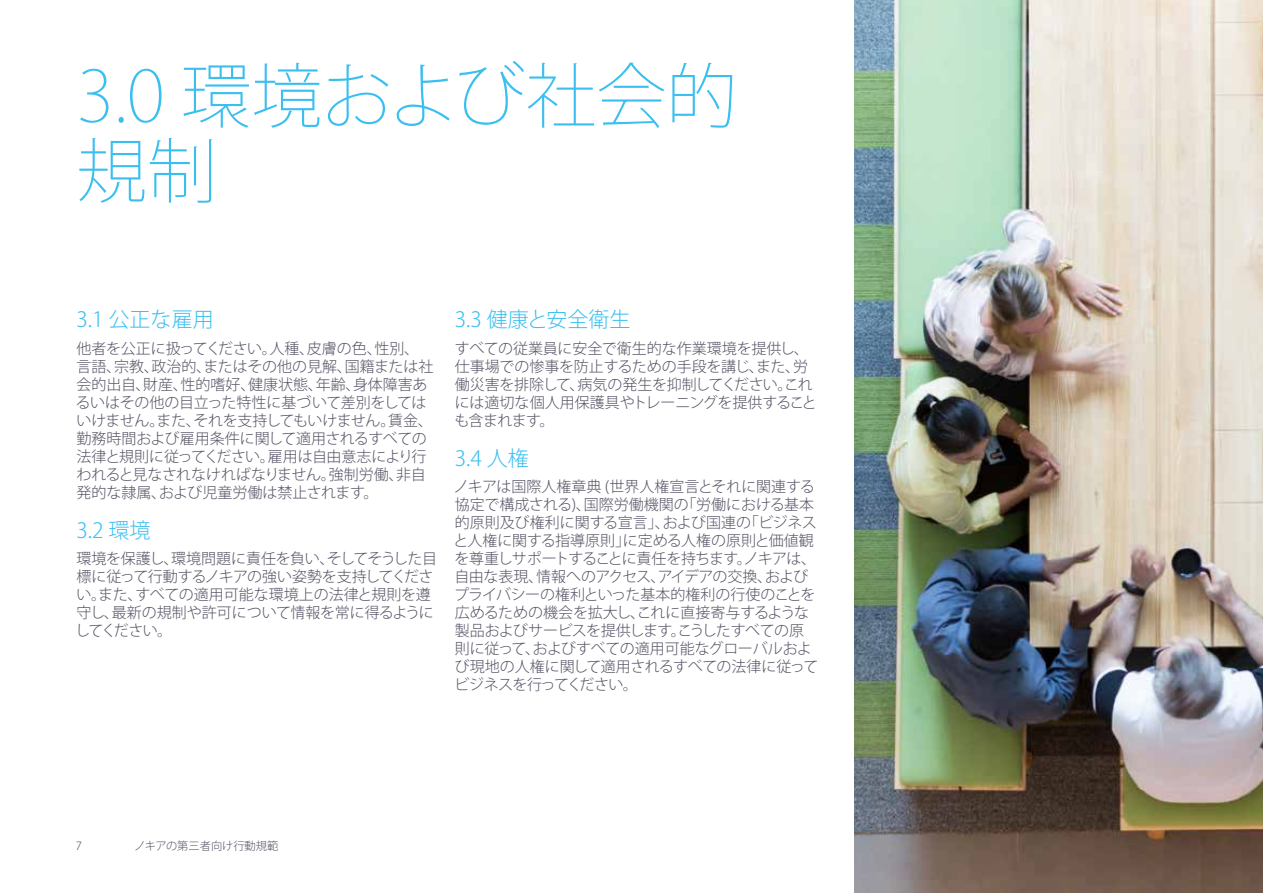
<style>
.page{position:relative;width:1263px;height:893px;background:#fff}
.page>*{position:absolute;margin:0;border:0;box-sizing:border-box;transform-origin:0 0}
.t1{font:200 70.5px/75px "Koz Go Pro";color:#3abff0}
.t2{font:300 21px "Koz Go Pro";color:#3abff0}
.t3{font:300 15px/18px "Koz Go Pro";letter-spacing:-.02em;color:#545163}
.t4{font:300 11.25px "Koz Go Pro";color:#545163}
</style>
<div class="page">
<img style="left:855px;top:0;width:408px;height:893px">
<h1 class="t1" style="left:77px;top:58px;width:662px">3.0 環境および社会的規制</h1>
<h2 class="t2" style="left:77px;top:306px;width:139px">3.1 公正な雇用</h2>
<p class="t3" style="left:76px;top:339px;width:359px">他者を公正に扱ってください。人種、皮膚の色、性別、言語、宗教、政治的、またはその他の見解、国籍または社会的出自、財産、性的嗜好、健康状態、年齢、身体障害あるいはその他の目立った特性に基づいて差別をしてはいけません。また、それを支持してもいけません。賃金、勤務時間および雇用条件に関して適用されるすべての法律と規則に従ってください。雇用は自由意志により行われると見なされなければなりません。強制労働、非自発的な隷属、および児童労働は禁止されます。</p>
<h2 class="t2" style="left:77px;top:516px;width:76px">3.2 環境</h2>
<p class="t3" style="left:75px;top:550px;width:363px">環境を保護し、環境問題に責任を負い、そしてそうした目標に従って行動するノキアの強い姿勢を支持してください。また、すべての適用可能な環境上の法律と規則を遵守し、最新の規制や許可について情報を常に得るようにしてください。</p>
<h2 class="t2" style="left:455px;top:306px;width:177px">3.3 健康と安全衛生</h2>
<p class="t3" style="left:454px;top:339px;width:364px">すべての従業員に安全で衛生的な作業環境を提供し、仕事場での惨事を防止するための手段を講じ、また、労働災害を排除して、病気の発生を抑制してください。これには適切な個人用保護具やトレーニングを提供することも含まれます。</p>
<h2 class="t2" style="left:455px;top:444px;width:76px">3.4 人権</h2>
<p class="t3" style="left:454px;top:478px;width:366px">ノキアは国際人権章典 (世界人権宣言とそれに関連する協定で構成される)、国際労働機関の「労働における基本的原則及び権利に関する宣言」、および国連の「ビジネスと人権に関する指導原則」に定める人権の原則と価値観を尊重しサポートすることに責任を持ちます。ノキアは、自由な表現、情報へのアクセス、アイデアの交換、およびプライバシーの権利といった基本的権利の行使のことを広めるための機会を拡大し、これに直接寄与するような製品およびサービスを提供します。こうしたすべての原則に従って、およびすべての適用可能なグローバルおよび現地の人権に関して適用されるすべての法律に従ってビジネスを行ってください。</p>
<p class="t4" style="left:76px;top:839px;width:8px">7</p>
<p class="t4" style="left:134px;top:839px;width:146px">ノキアの第三者向け行動規範</p>
</div>
